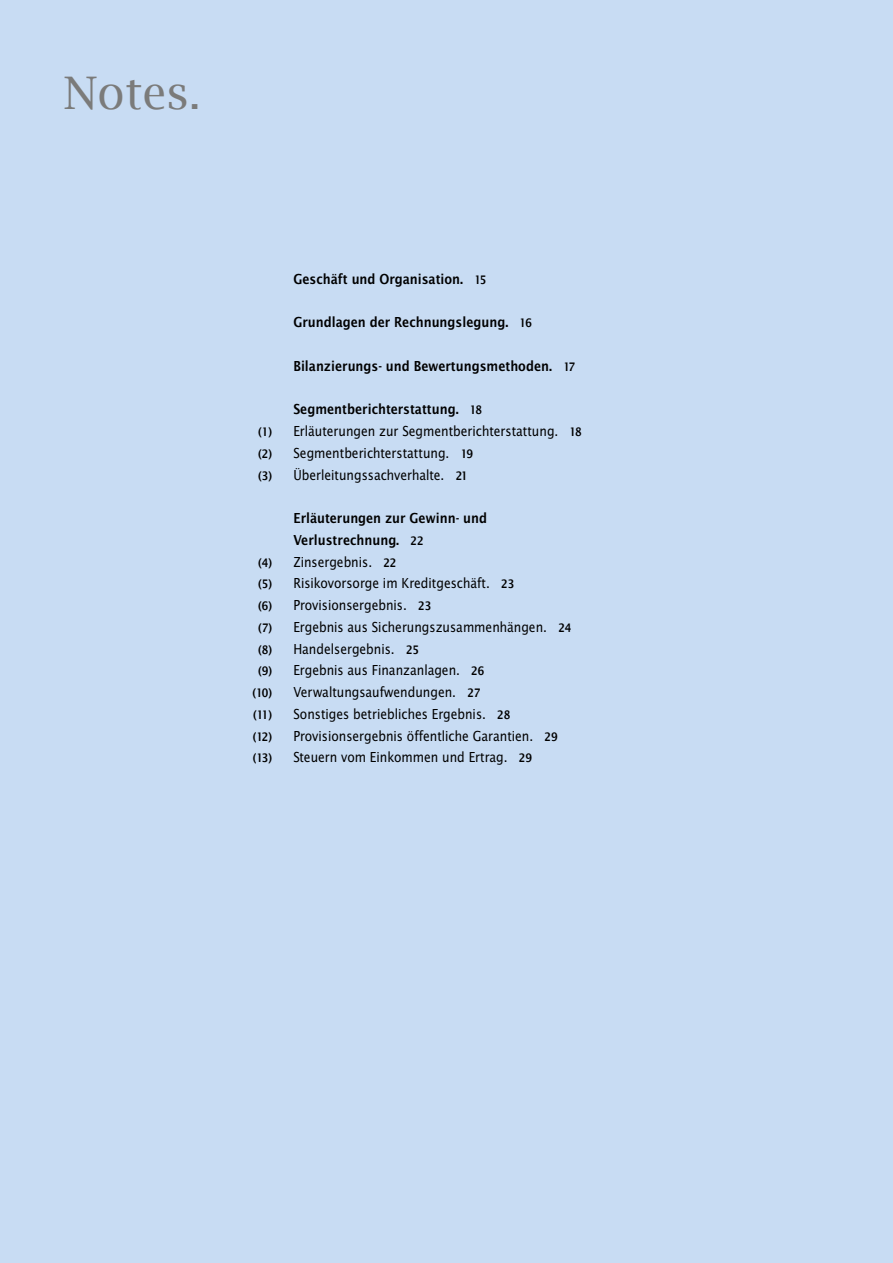
<style>
.page{position:relative;width:893px;height:1263px;background:#c8dcf3}
.page>*{position:absolute;margin:0;border:0;box-sizing:border-box;transform-origin:0 0}
.t1{font:45px "Lucida Bright";color:#7b7b7a}
.t2{font:15px/21.8px "Lucida Sans Nar EFOP";color:#000}
.t3{font:15px/21.8px "Lucida Sans Nar EFOP Dem Bol";color:#000}
.s1{font-size:12.75px}
.s2{font-family:"Lucida Sans Nar EFOP Dem Bol";font-size:12.75px}
</style>
<div class="page">
<h1 class="t1" style="left:64px;top:67px;width:139px">Notes.</h1>
<p class="t3" style="left:293px;top:269px;width:195px">Geschäft und Organisation. <span class="s1">15</span></p>
<p class="t3" style="left:293px;top:312px;width:240px">Grundlagen der Rechnungslegung. <span class="s1">16</span></p>
<p class="t3" style="left:293px;top:356px;width:283px">Bilanzierungs- und Bewertungsmethoden. <span class="s1">17</span></p>
<p class="t3" style="left:293px;top:399px;width:190px">Segmentberichterstattung. <span class="s1">18</span></p>
<p class="t2" style="left:258px;top:421px;width:325px"><span class="s2">(1)</span> Erläuterungen zur Segmentberichterstattung. <span class="s2">18 (2)</span> Segmentberichterstattung. <span class="s2">19<br>(3)</span> Überleitungssachverhalte. <span class="s2">21</span></p>
<p class="t3" style="left:293px;top:508px;width:195px">Erläuterungen zur Gewinn- und<br>Verlustrechnung. <span class="s1">22</span></p>
<p class="t2" style="left:258px;top:551px;width:140px"><span class="s2">(4)</span> Zinsergebnis. <span class="s2">22</span></p>
<p class="t2" style="left:258px;top:573px;width:258px"><span class="s2">(5)</span> Risikovorsorge im Kreditgeschäft. <span class="s2">23</span></p>
<p class="t2" style="left:258px;top:595px;width:175px"><span class="s2">(6)</span> Provisionsergebnis. <span class="s2">23</span></p>
<p class="t2" style="left:258px;top:617px;width:315px"><span class="s2">(7)</span> Ergebnis aus Sicherungszusammenhängen. <span class="s2">24</span></p>
<p class="t2" style="left:258px;top:638px;width:162px"><span class="s2">(8)</span> Handelsergebnis. <span class="s2">25</span></p>
<p class="t2" style="left:258px;top:660px;width:228px"><span class="s2">(9)</span> Ergebnis aus Finanzanlagen. <span class="s2">26</span></p>
<p class="t2" style="left:252px;top:682px;width:230px"><span class="s2">(10)</span> Verwaltungsaufwendungen. <span class="s2">27</span></p>
<p class="t2" style="left:253px;top:704px;width:259px"><span class="s2">(11)</span> Sonstiges betriebliches Ergebnis. <span class="s2">28</span></p>
<p class="t2" style="left:253px;top:725px;width:306px"><span class="s2">(12)</span> Provisionsergebnis öffentliche Garantien. <span class="s2">29</span></p>
<p class="t2" style="left:253px;top:747px;width:281px"><span class="s2">(13)</span> Steuern vom Einkommen und Ertrag. <span class="s2">29</span></p>
</div>
